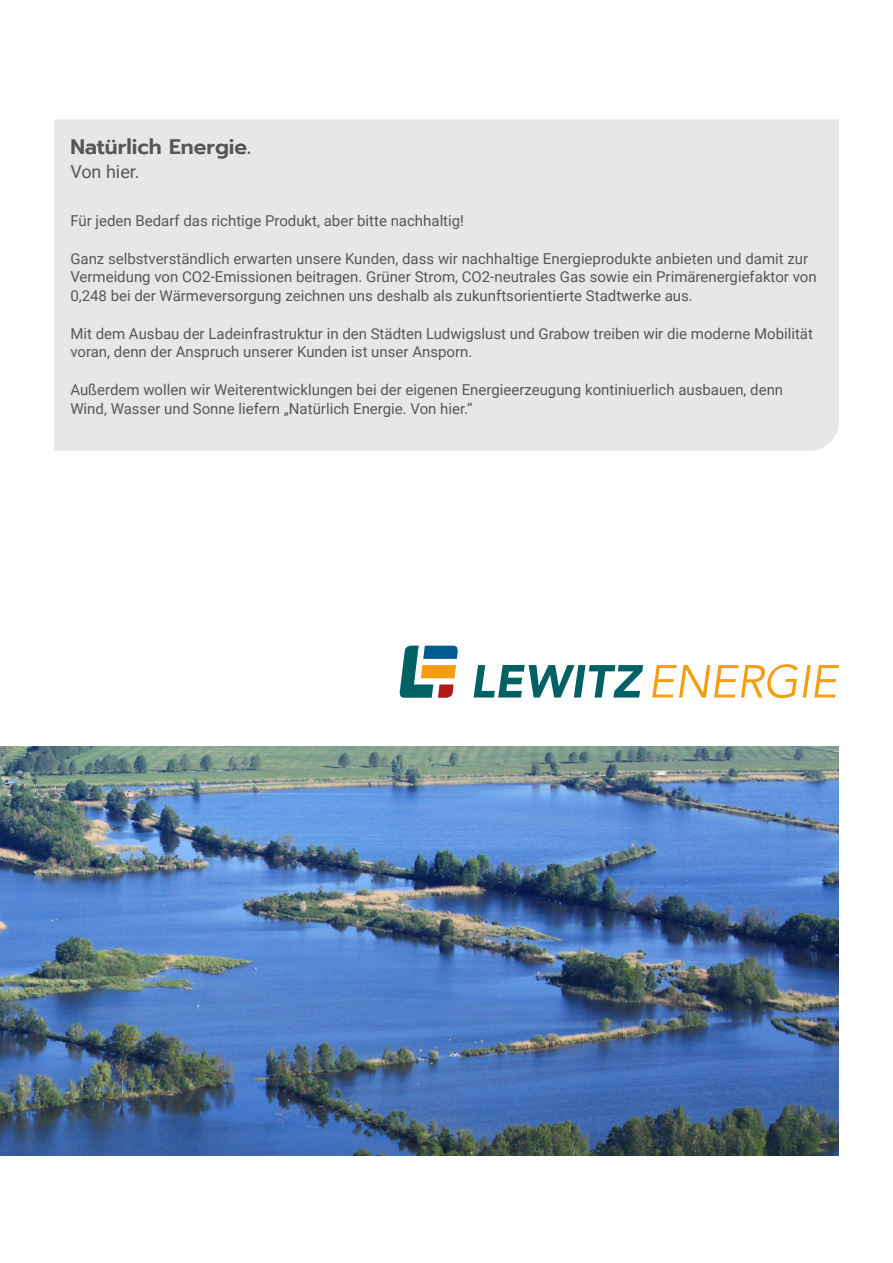
<style>
.page{position:relative;width:893px;height:1263px;background:#fff}
.page>*{position:absolute;margin:0;border:0;box-sizing:border-box;transform-origin:0 0}
.t1{font:600 21px "Prompt";color:#575756}
.t2{font:18px "Roboto";color:#575756}
.Fließtext_neu{font:15px/18.8px "Roboto";color:#575756}
</style>
<div class="page">
<img style="left:0;top:746px;width:839px;height:409px">
<div style="left:54px;top:119px;width:785px;height:332px;background:#e7e7e7"></div>
<svg style="left:399px;top:646px;width:59px;height:52px"></svg>
<svg style="left:652px;top:664px;width:187px;height:34px"></svg>
<svg style="left:474px;top:665px;width:169px;height:32px"></svg>
<p class="t1" style="left:70px;top:131px;width:182px">Natürlich Energie.</p>
<p class="t2" style="left:70px;top:159px;width:71px">Von hier.</p>
<p class="Fließtext_neu" style="left:70px;top:211px;width:395px">Für jeden Bedarf das richtige Produkt, aber bitte nachhaltig!</p>
<p class="Fließtext_neu" style="left:70px;top:248px;width:748px">Ganz selbstverständlich erwarten unsere Kunden, dass wir nachhaltige Energieprodukte anbieten und damit zur<br>Vermeidung von CO2-Emissionen beitragen. Grüner Strom, CO2-neutrales Gas sowie ein Primärenergiefaktor von<br>0,248 bei der Wärmeversorgung zeichnen uns deshalb als zukunftsorientierte Stadtwerke aus.</p>
<p class="Fließtext_neu" style="left:70px;top:323px;width:744px">Mit dem Ausbau der Ladeinfrastruktur in den Städten Ludwigslust und Grabow treiben wir die moderne Mobilität voran, denn der Anspruch unserer Kunden ist unser Ansporn.</p>
<p class="Fließtext_neu" style="left:70px;top:379px;width:714px">Außerdem wollen wir Weiterentwicklungen bei der eigenen Energieerzeugung kontiniuerlich ausbauen, denn<br>Wind, Wasser und Sonne liefern „Natürlich Energie. Von hier.“</p>
</div>
